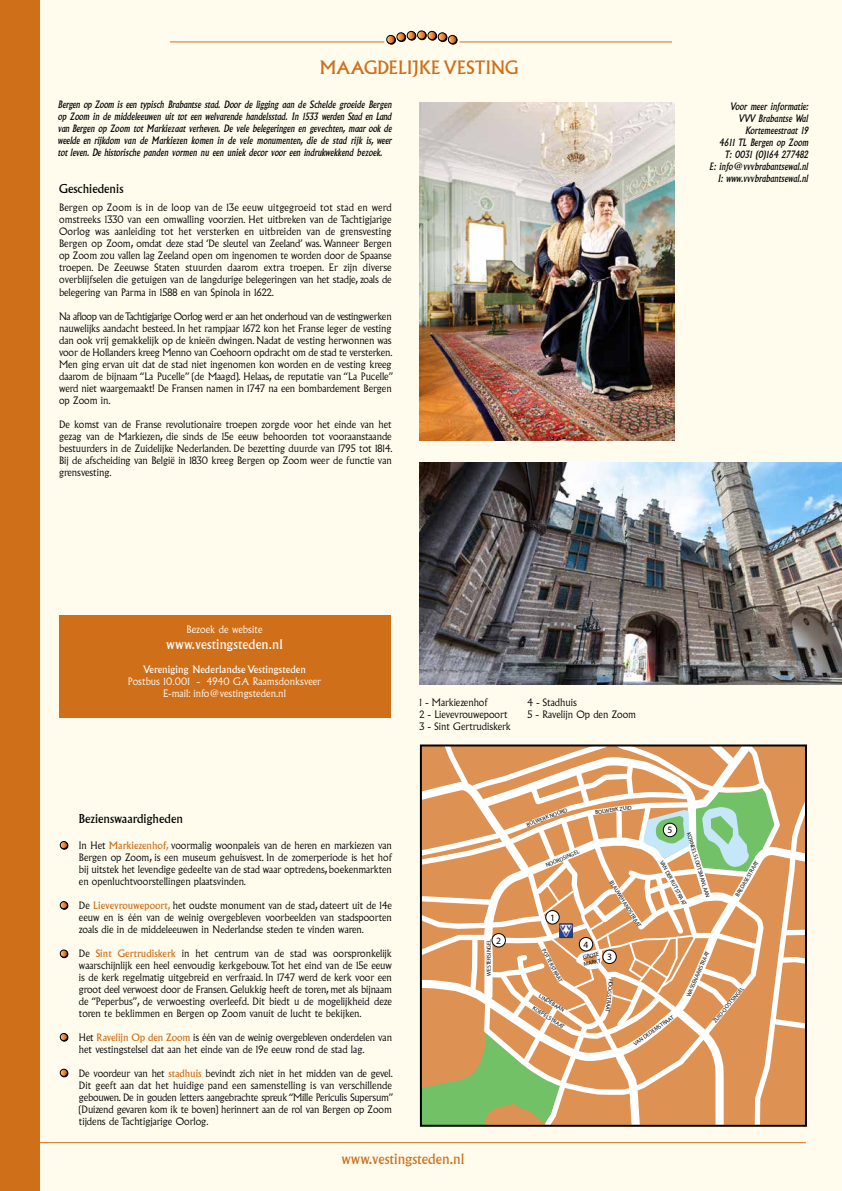
<style>
.page{position:relative;width:842px;height:1191px;background:#fffcee}
.page>*{position:absolute;margin:0;border:0;box-sizing:border-box;transform-origin:0 0}
.t1{font:18px "Albertus";color:#d06f1a}
.t2{font:14px "Albertus";color:#d06f1a}
.t3{font:13px "Albertus";letter-spacing:.01em;color:#fff}
.t4{font:12px "Albertus";color:#000}
.t5{font:300 10px/12px "Albertus";color:#000;text-align:justify}
.t6{font:italic 10px/12px "Albertus";color:#000;text-align:justify}
.t7{font:300 10px/12px "Albertus";letter-spacing:.01em;color:#fff;text-align:center}
.t8{font:10px "Albertus";letter-spacing:.01em;color:#fff}
.t9{font:9.6px "Myriad Pro";color:#000}
.t10{font:5.8px/6.9px "Myriad Pro";color:#000}
.s1{font-weight:400;color:#d06f1a}
.s2{color:#d06f1a}
</style>
<div class="page">
<hr style="left:36px;top:1142px;width:770px;height:1px;background:#d06f1a">
<hr style="left:170px;top:41px;width:214px;height:1px;background:#d06f1a">
<hr style="left:459px;top:41px;width:212px;height:1px;background:#d06f1a">
<div style="left:387px;top:36px;width:9px;height:9px;border:1px solid #000;border-radius:50%"></div>
<div style="left:449px;top:36px;width:9px;height:9px;border:1px solid #000;border-radius:50%"></div>
<svg style="left:387px;top:31px;width:70px;height:13px"></svg>
<img style="left:420px;top:102px;width:255px;height:339px">
<div style="left:0;top:0;width:40px;height:1191px;background:#d06f1a"></div>
<img style="left:420px;top:463px;width:422px;height:221px">
<div style="left:59px;top:615px;width:332px;height:102px;background:#d06f1a"></div>
<div style="left:60px;top:841px;width:8px;height:8px;border:1px solid #000;border-radius:50%"></div>
<svg style="left:60px;top:841px;width:7px;height:7px"></svg>
<div style="left:60px;top:901px;width:8px;height:8px;border:1px solid #000;border-radius:50%"></div>
<svg style="left:60px;top:901px;width:7px;height:7px"></svg>
<div style="left:60px;top:950px;width:8px;height:8px;border:1px solid #000;border-radius:50%"></div>
<div style="left:60px;top:950px;width:8px;height:7px;border:1px solid #000;border-radius:50%"></div>
<svg style="left:60px;top:950px;width:7px;height:7px"></svg>
<div style="left:60px;top:1033px;width:8px;height:8px;border:1px solid #000;border-radius:50%"></div>
<div style="left:60px;top:1033px;width:8px;height:7px;border:1px solid #000;border-radius:50%"></div>
<svg style="left:60px;top:1033px;width:7px;height:7px"></svg>
<div style="left:60px;top:1069px;width:8px;height:8px;border:1px solid #000;border-radius:50%"></div>
<div style="left:60px;top:1069px;width:8px;height:7px;border:1px solid #000;border-radius:50%"></div>
<svg style="left:60px;top:1069px;width:7px;height:7px"></svg>
<svg style="left:423px;top:747px;width:381px;height:376px;background:#ddb182"></svg>
<div style="left:663px;top:823px;width:14px;height:13px;background:#fff;border-radius:50%"></div>
<div style="left:663px;top:823px;width:14px;height:14px;border:1px solid #000;border-radius:50%"></div>
<img style="left:558px;top:923px;width:16px;height:15px">
<div style="left:420px;top:744px;width:387px;height:382px;border:2px solid #000"></div>
<h1 class="t1" style="left:320px;top:57px;width:200px">MAAGDELIJKE VESTING</h1>
<p class="t6" style="left:58px;top:99px;width:335px">Bergen op Zoom is een typisch Brabantse stad. Door de ligging aan de Schelde groeide Bergen op Zoom in de middeleeuwen uit tot een welvarende handelsstad. In 1533 werden Stad en Land van Bergen op Zoom tot Markiezaat verheven. De vele belegeringen en gevechten, maar ook de weelde en rijkdom van de Markiezen komen in de vele monumenten, die de stad rijk is, weer tot leven. De historische panden vormen nu een uniek decor voor een indrukwekkend bezoek.</p>
<p class="t4" style="left:59px;top:182px;width:66px">Geschiedenis</p>
<p class="t5" style="left:59px;top:202px;width:334px">Bergen op Zoom is in de loop van de 13e eeuw uitgegroeid tot stad en werd omstreeks 1330 van een omwalling voorzien. Het uitbreken van de Tachtigjarige Oorlog was aanleiding tot het versterken en uitbreiden van de grensvesting Bergen op Zoom, omdat deze stad ‘De sleutel van Zeeland’ was. Wanneer Bergen op Zoom zou vallen lag Zeeland open om ingenomen te worden door de Spaanse troepen. De Zeeuwse Staten stuurden daarom extra troepen. Er zijn diverse overblijfselen die getuigen van de langdurige belegeringen van het stadje, zoals de belegering van Parma in 1588 en van Spinola in 1622.</p>
<p class="t5" style="left:59px;top:310px;width:335px;text-align:left">Na afloop van de Tachtigjarige Oorlog werd er aan het onderhoud van de vestingwerken nauwelijks aandacht besteed. In het rampjaar 1672 kon het Franse leger de vesting dan ook vrij gemakkelijk op de knieën dwingen. Nadat de vesting herwonnen was voor de Hollanders kreeg Menno van Coehoorn opdracht om de stad te versterken.<br>Men ging ervan uit dat de stad niet ingenomen kon worden en de vesting kreeg daarom de bijnaam “La Pucelle” (de Maagd). Helaas, de reputatie van “La Pucelle” werd niet waargemaakt! De Fransen namen in 1747 na een bombardement Bergen op Zoom in.</p>
<p class="t5" style="left:59px;top:418px;width:335px">De komst van de Franse revolutionaire troepen zorgde voor het einde van het gezag van de Markiezen, die sinds de 15e eeuw behoorden tot vooraanstaande bestuurders in de Zuidelijke Nederlanden. De bezetting duurde van 1795 tot 1814.<br>Bij de afscheiding van België in 1830 kreeg Bergen op Zoom weer de functie van grensvesting.</p>
<p class="t7" style="left:187px;top:624px;width:77px">Bezoek de website</p>
<h3 class="t3" style="left:166px;top:636px;width:118px">www.vestingsteden.nl</h3>
<p class="t8" style="left:143px;top:663px;width:164px">Vereniging Nederlandse Vestingsteden</p>
<p class="t7" style="left:128px;top:675px;width:195px">Postbus 10.001 - 4940 GA Raamsdonksveer<br>E-mail: info@vestingsteden.nl</p>
<p class="t5" style="left:420px;top:696px;width:70px">1 - Markiezenhof</p>
<p class="t5" style="left:528px;top:696px;width:51px">4 - Stadhuis</p>
<p class="t5" style="left:420px;top:708px;width:89px">2 - Lievevrouwepoort</p>
<p class="t5" style="left:528px;top:708px;width:110px">5 - Ravelijn Op den Zoom</p>
<p class="t5" style="left:420px;top:720px;width:93px">3 - Sint Gertrudiskerk</p>
<p class="t6" style="left:709px;top:100px;width:101px;text-align:right">Voor meer informatie:<br>VVV Brabantse Wal<br>Kortemeestraat 19<br>4611 TL Bergen op Zoom<br>T: 0031 (0)164 277482<br>E: info@vvvbrabantsewal.nl<br>I: www.vvvbrabantsewal.nl</p>
<p class="t4" style="left:79px;top:811px;width:106px">Bezienswaardigheden</p>
<p class="t5" style="left:79px;top:839px;width:314px">In Het <span class="s1">Markiezenhof</span><span class="s2">,</span> voormalig woonpaleis van de heren en markiezen van Bergen op Zoom, is een museum gehuisvest. In de zomerperiode is het hof bij uitstek het levendige gedeelte van de stad waar optredens, boekenmarkten en openluchtvoorstellingen plaatsvinden.</p>
<p class="t5" style="left:79px;top:899px;width:314px">De <span class="s1">Lievevrouwepoort</span><span class="s2">,</span> het oudste monument van de stad, dateert uit de 14e eeuw en is één van de weinig overgebleven voorbeelden van stadspoorten zoals die in de middeleeuwen in Nederlandse steden te vinden waren.</p>
<p class="t5" style="left:79px;top:947px;width:314px">De <span class="s1">Sint Gertrudiskerk</span> in het centrum van de stad was oorspronkelijk waarschijnlijk een heel eenvoudig kerkgebouw. Tot het eind van de 15e eeuw is de kerk regelmatig uitgebreid en verfraaid. In 1747 werd de kerk voor een groot deel verwoest door de Fransen. Gelukkig heeft de toren, met als bijnaam de “Peperbus”, de verwoesting overleefd. Dit biedt u de mogelijkheid deze toren te beklimmen en Bergen op Zoom vanuit de lucht te bekijken.</p>
<p class="t5" style="left:79px;top:1031px;width:314px">Het <span class="s1">Ravelijn Op den Zoom</span> is één van de weinig overgebleven onderdelen van het vestingstelsel dat aan het einde van de 19e eeuw rond de stad lag.</p>
<p class="t5" style="left:79px;top:1067px;width:316px;text-align:left">De voordeur van het <span class="s1">stadhuis</span> bevindt zich niet in het midden van de gevel.<br>Dit geeft aan dat het huidige pand een samenstelling is van verschillende gebouwen. De in gouden letters aangebrachte spreuk “Mille Periculis Supersum” (Duizend gevaren kom ik te boven) herinnert aan de rol van Bergen op Zoom tijdens de Tachtigjarige Oorlog.</p>
<h2 class="t2" style="left:341px;top:1150px;width:125px">www.vestingsteden.nl</h2>
<p class="t9" style="left:496px;top:934px;width:6px">2</p>
<p class="t10" style="left:485px;top:976px;width:38px;rotate:-90deg">WESTERSINGEL</p>
<p class="t10" style="left:525px;top:821px;width:45px;rotate:-21deg">BOLWERK NOORD</p>
<p class="t10" style="left:545px;top:862px;width:37px;rotate:-23deg">NOORDSINGEL</p>
<p class="t9" style="left:550px;top:911px;width:6px">1</p>
<p class="t10" style="left:595px;top:808px;width:38px;rotate:-7deg">BOLWERK ZUID</p>
<p class="t10" style="left:614px;top:879px;width:55px;rotate:58deg">BLAUWEHANDSTRAAT</p>
<p class="t9" style="left:667px;top:824px;width:6px">5</p>
<p class="t10" style="left:692px;top:831px;width:69px;rotate:73deg">KORNEEL SLOOTSMANLAAN</p>
<p class="t10" style="left:665px;top:859px;width:52px;rotate:62deg">VAN DER RIJTSTRAAT</p>
<p class="t10" style="left:734px;top:894px;width:42px;rotate:-60deg">BREDASESTRAAT</p>
<p class="t10" style="left:547px;top:947px;width:39px;rotate:62deg">POTTERSTRAAT</p>
<p class="t10" style="left:541px;top:992px;width:30px;rotate:31deg">LINDEBAAN</p>
<p class="t10" style="left:535px;top:1004px;width:38px;rotate:33deg">KOEPELSTRAAT</p>
<p class="t9" style="left:583px;top:938px;width:6px">4</p>
<p class="t10" style="left:582px;top:953px;width:19px;rotate:-11deg">GROTE<br>MARKT</p>
<p class="t9" style="left:607px;top:951px;width:6px">3</p>
<p class="t10" style="left:615px;top:979px;width:35px;rotate:96deg">HOOGSTRAAT</p>
<p class="t10" style="left:632px;top:1041px;width:49px;rotate:-36deg">VAN DEDEMSTRAAT</p>
<p class="t10" style="left:685px;top:994px;width:50px;rotate:-66deg">WASSENAARSTRAAT</p>
<p class="t10" style="left:712px;top:1020px;width:46px;rotate:-51deg">ZUID-OOSTSINGEL</p>
</div>
